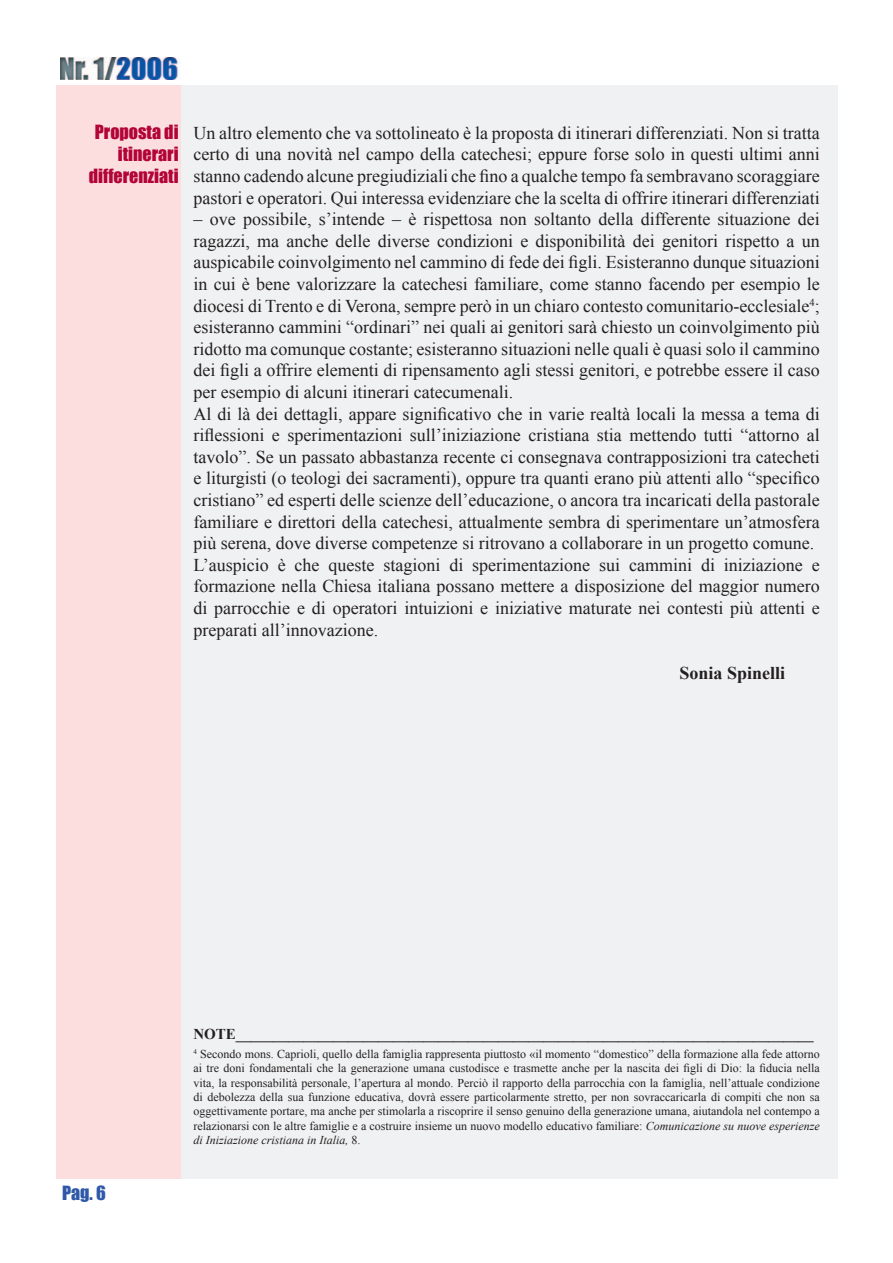
<style>
.page{position:relative;width:893px;height:1263px;background:#fff}
.page>*{position:absolute;margin:0;border:0;box-sizing:border-box;transform-origin:0 0}
.t1{font:18px/21.6px "Times New Roman";color:#231f20;text-align:justify}
.t2{font:18px/21.6px "Impact";color:#b30437;text-align:right}
.t3{font:700 18px "Times New Roman";color:#231f20}
.t4{font:18px "Impact";color:#2f59a8}
.t5{font:700 15px "Times New Roman";color:#231f20}
.t6{font:12px/14.4px "Times New Roman";color:#231f20;text-align:justify}
.s1{font-style:italic}
</style>
<div class="page">
<div style="left:182px;top:86px;width:656px;height:1093px;background:#f0f1f2"></div>
<img style="left:61px;top:57px;width:117px;height:23px">
<p class="t2" style="left:89px;top:121px;width:91px">Proposta di itinerari differenziati</p>
<p class="t1" style="left:193px;top:122px;width:628px">Un altro elemento che va sottolineato è la proposta di itinerari differenziati. Non si tratta certo di una novità nel campo della catechesi; eppure forse solo in questi ultimi anni stanno cadendo alcune pregiudiziali che fino a qualche tempo fa sembravano scoraggiare pastori e operatori. Qui interessa evidenziare che la scelta di offrire itinerari differenziati</p>
<p class="t1" style="left:193px;top:208px;width:628px;text-align:left">– ove possibile, s’intende – è rispettosa non soltanto della differente situazione dei ragazzi, ma anche delle diverse condizioni e disponibilità dei genitori rispetto a un auspicabile coinvolgimento nel cammino di fede dei figli. Esisteranno dunque situazioni in cui è bene valorizzare la catechesi familiare, come stanno facendo per esempio le diocesi di Trento e di Verona, sempre però in un chiaro contesto comunitario-ecclesiale<sup>4</sup>; esisteranno cammini “ordinari” nei quali ai genitori sarà chiesto un coinvolgimento più ridotto ma comunque costante; esisteranno situazioni nelle quali è quasi solo il cammino dei figli a offrire elementi di ripensamento agli stessi genitori, e potrebbe essere il caso per esempio di alcuni itinerari catecumenali.<br>Al di là dei dettagli, appare significativo che in varie realtà locali la messa a tema di riflessioni e sperimentazioni sull’iniziazione cristiana stia mettendo tutti “attorno al tavolo”. Se un passato abbastanza recente ci consegnava contrapposizioni tra catecheti e liturgisti (o teologi dei sacramenti), oppure tra quanti erano più attenti allo “specifico cristiano” ed esperti delle scienze dell’educazione, o ancora tra incaricati della pastorale familiare e direttori della catechesi, attualmente sembra di sperimentare un’atmosfera più serena, dove diverse competenze si ritrovano a collaborare in un progetto comune.<br>L’auspicio è che queste stagioni di sperimentazione sui cammini di iniziazione e formazione nella Chiesa italiana possano mettere a disposizione del maggior numero di parrocchie e di operatori intuizioni e iniziative maturate nei contesti più attenti e preparati all’innovazione.</p>
<p class="t3" style="left:679px;top:660px;width:107px">Sonia Spinelli</p>
<p class="t4" style="left:62px;top:1179px;width:45px">Pag. 6</p>
<p class="t5" style="left:193px;top:1023px;width:622px">NOTE_____________________________________________________________________________</p>
<p class="t6" style="left:193px;top:1046px;width:628px"><sup>4</sup> Secondo mons. Caprioli, quello della famiglia rappresenta piuttosto «il momento “domestico” della formazione alla fede attorno ai tre doni fondamentali che la generazione umana custodisce e trasmette anche per la nascita dei figli di Dio: la fiducia nella vita, la responsabilità personale, l’apertura al mondo. Perciò il rapporto della parrocchia con la famiglia, nell’attuale condizione di debolezza della sua funzione educativa, dovrà essere particolarmente stretto, per non sovraccaricarla di compiti che non sa oggettivamente portare, ma anche per stimolarla a riscoprire il senso genuino della generazione umana, aiutandola nel contempo a relazionarsi con le altre famiglie e a costruire insieme un nuovo modello educativo familiare: <span class="s1">Comunicazione su nuove esperienze di Iniziazione cristiana in Italia,</span> 8.</p>
</div>
